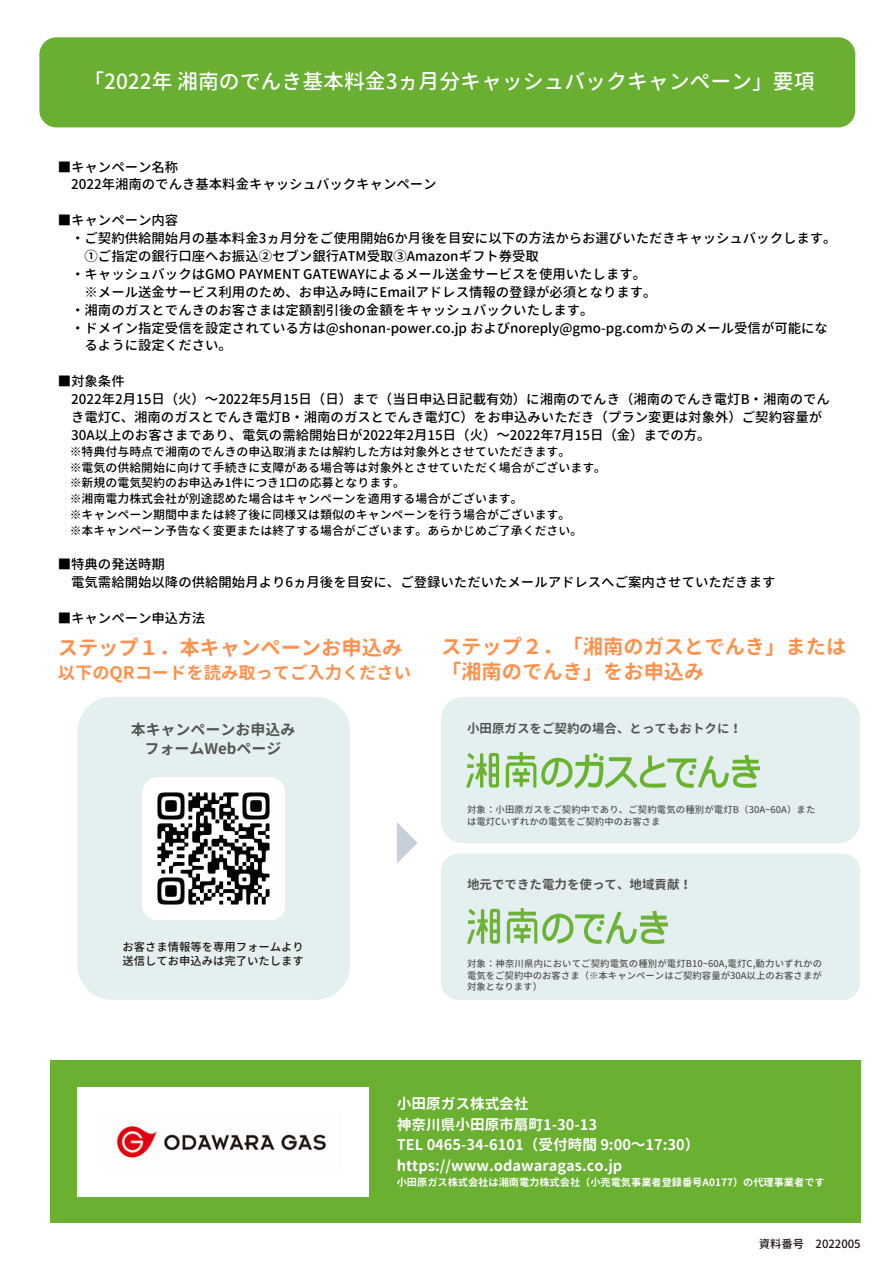
<style>
.page{position:relative;width:894px;height:1264px;background:#fff}
.page>*{position:absolute;margin:0;border:0;box-sizing:border-box;transform-origin:0 0}
.t1{font:500 20.85px "Gen Jyuu Gothic";color:#fff}
.t2{font:700 20.25px/25.7px "Gen Jyuu Gothic";color:#ff914d}
.t3{font:700 17.25px "Gen Jyuu Gothic";color:#ff914d}
.t4{font:700 15px "Gen Jyuu Gothic";color:#545454}
.t5{font:700 14.7px "Gen Jyuu Gothic";color:#fff}
.t6{font:500 13.35px "Gen Jyuu Gothic";color:#000}
.t7{font:700 12.45px "Gen Jyuu Gothic";color:#545454}
.t8{font:500 11.85px "Gen Jyuu Gothic";color:#000}
.t9{font:500 11.4px "Gen Jyuu Gothic";color:#1d1512}
.t10{font:700 10.2px "Gen Jyuu Gothic";color:#fff}
.t11{font:500 9.3px/11.7px "Gen Jyuu Gothic";color:#545454}
</style>
<div class="page">
<div style="left:39px;top:37px;width:816px;height:90px;background:#69af31;border-radius:17px"></div>
<div style="left:441px;top:697px;width:418px;height:146px;background:#e4efef;border-radius:23px"></div>
<div style="left:77px;top:697px;width:273px;height:302px;background:#e4efef;border-radius:35px"></div>
<div style="left:441px;top:853px;width:418px;height:147px;background:#e4efef;border-radius:18px"></div>
<img style="left:466px;top:752px;width:293px;height:37px">
<img style="left:467px;top:908px;width:200px;height:36px">
<svg style="left:397px;top:822px;width:20px;height:41px"></svg>
<div style="left:50px;top:1060px;width:810px;height:162px;background:#6ab031"></div>
<div style="left:77px;top:1087px;width:292px;height:109px;background:#fff"></div>
<img style="left:117px;top:1126px;width:209px;height:32px">
<img style="left:142px;top:777px;width:142px;height:142px">
<p class="t1" style="left:83px;top:67px;width:732px">「2022年湘南のでんき基本料金3ヵ月分キャッシュバックキャンペーン」要項</p>
<p class="t6" style="left:58px;top:157px;width:122px">■キャンペーン名称</p>
<p class="t6" style="left:71px;top:175px;width:367px">2022年湘南のでんき基本料金キャッシュバックキャンペーン</p>
<p class="t6" style="left:58px;top:211px;width:122px">■キャンペーン内容</p>
<p class="t6" style="left:71px;top:229px;width:766px">・ご契約供給開始月の基本料金3ヵ月分をご使用開始6か月後を目安に以下の方法からお選びいただきキャッシュバックします。</p>
<p class="t6" style="left:85px;top:247px;width:456px">①ご指定の銀行口座へお振込②セブン銀行ATM受取③Amazonギフト券受取</p>
<p class="t6" style="left:71px;top:264px;width:576px">・キャッシュバックはGMO PAYMENT GATEWAYによるメール送金サービスを使用いたします。</p>
<p class="t6" style="left:85px;top:282px;width:573px">※メール送金サービス利用のため、お申込み時にEmailアドレス情報の登録が必須となります。</p>
<p class="t6" style="left:71px;top:300px;width:524px">・湘南のガスとでんきのお客さまは定額割引後の金額をキャッシュバックいたします。</p>
<p class="t6" style="left:71px;top:318px;width:758px">・ドメイン指定受信を設定されている方は@shonan-power.co.jp およびnoreply@gmo-pg.comからのメール受信が可能にな</p>
<p class="t6" style="left:85px;top:336px;width:149px">るように設定ください。</p>
<p class="t6" style="left:58px;top:372px;width:68px">■対象条件</p>
<p class="t6" style="left:71px;top:389px;width:760px">2022年2月15日（火）～2022年5月15日（日）まで（当日申込日記載有効）に湘南のでんき（湘南のでんき電灯B・湘南のでん</p>
<p class="t6" style="left:71px;top:407px;width:752px">き電灯Ⅽ、湘南のガスとでんき電灯B・湘南のガスとでんき電灯Ⅽ）をお申込みいただき（プラン変更は対象外）ご契約容量が</p>
<p class="t6" style="left:71px;top:425px;width:640px">30A以上のお客さまであり、電気の需給開始日が2022年2月15日（火）～2022年7月15日（金）までの方。</p>
<p class="t8" style="left:58px;top:443px;width:514px">　※特典付与時点で湘南のでんきの申込取消または解約した方は対象外とさせていただきます。</p>
<p class="t8" style="left:58px;top:459px;width:549px">　※電気の供給開始に向けて手続きに支障がある場合等は対象外とさせていただく場合がございます。</p>
<p class="t8" style="left:58px;top:474px;width:349px">　※新規の電気契約のお申込み1件につき1口の応募となります。</p>
<p class="t8" style="left:58px;top:490px;width:466px">　※湘南電力株式会社が別途認めた場合はキャンペーンを適用する場合がございます。</p>
<p class="t8" style="left:58px;top:506px;width:514px">　※キャンペーン期間中または終了後に同様又は類似のキャンペーンを行う場合がございます。</p>
<p class="t8" style="left:58px;top:522px;width:526px">　※本キャンペーン予告なく変更または終了する場合がございます。あらかじめご了承ください。</p>
<p class="t6" style="left:58px;top:554px;width:109px">■特典の発送時期</p>
<p class="t6" style="left:71px;top:572px;width:705px">電気需給開始以降の供給開始月より6ヵ月後を目安に、ご登録いただいたメールアドレスへご案内させていただきます</p>
<p class="t6" style="left:58px;top:608px;width:149px">■キャンペーン申込方法</p>
<p class="t2" style="left:58px;top:635px;width:346px">ステップ１．本キャンペーンお申込み</p>
<p class="t3" style="left:58px;top:660px;width:355px">以下のQRコードを読み取ってご入力ください</p>
<p class="t4" style="left:131px;top:718px;width:166px">本キャンペーンお申込み</p>
<p class="t4" style="left:145px;top:737px;width:138px">フォームWebページ</p>
<p class="t9" style="left:122px;top:939px;width:183px">お客さま情報等を専用フォームより</p>
<p class="t9" style="left:122px;top:953px;width:183px">送信してお申込みは完了いたします</p>
<p class="t2" style="left:441px;top:633px;width:406px">ステップ２．「湘南のガスとでんき」または「湘南のでんき」をお申込み</p>
<p class="t7" style="left:467px;top:719px;width:276px">小田原ガスをご契約の場合、とってもおトクに！</p>
<p class="t11" style="left:467px;top:803px;width:350px">対象：小田原ガスをご契約中であり、ご契約電気の種別が電灯B（30A~60A）または電灯Cいずれかの電気をご契約中のお客さま</p>
<p class="t7" style="left:467px;top:875px;width:226px">地元でできた電力を使って、地域貢献！</p>
<p class="t11" style="left:467px;top:957px;width:356px;text-align:justify">対象：神奈川県内においてご契約電気の種別が電灯B10~60A,電灯C,動力いずれかの電気をご契約中のお客さま（※本キャンペーンはご契約容量が30A以上のお客さまが対象となります）</p>
<p class="t5" style="left:396px;top:1093px;width:133px">小田原ガス株式会社</p>
<p class="t5" style="left:396px;top:1113px;width:202px">神奈川県小田原市扇町1-30-13</p>
<p class="t5" style="left:396px;top:1134px;width:304px">TEL 0465-34-6101（受付時間 9:00～17:30）</p>
<p class="t5" style="left:396px;top:1154px;width:227px">https://www.odawaragas.co.jp</p>
<p class="t10" style="left:396px;top:1174px;width:429px">小田原ガス株式会社は湘南電力株式会社（小売電気事業者登録番号A0177）の代理事業者です</p>
<p class="t9" style="left:758px;top:1235px;width:103px">資料番号　2022005</p>
</div>
